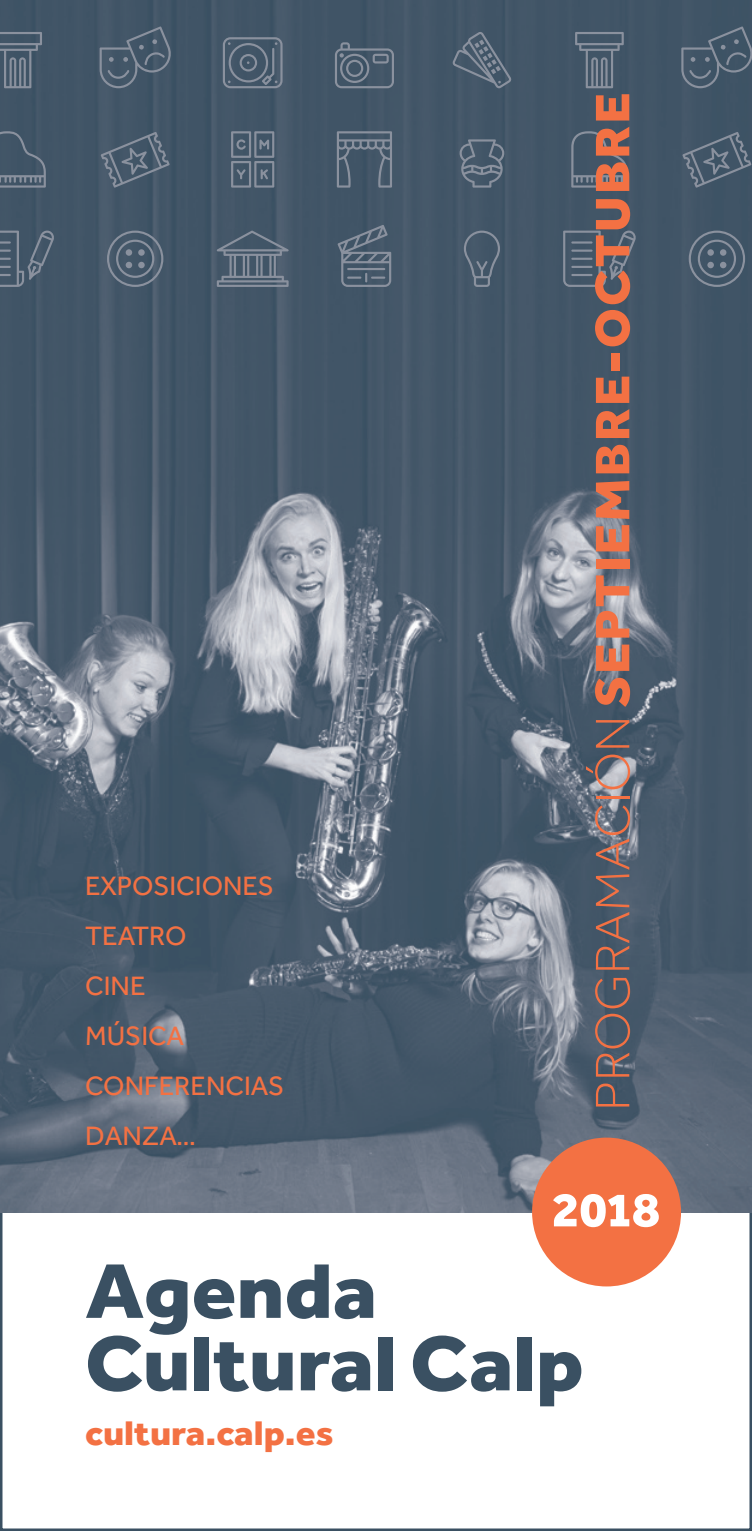
<style>
.page{position:relative;width:752px;height:1531px;background:#fff}
.page>*{position:absolute;margin:0;border:0;box-sizing:border-box;transform-origin:0 0}
.t1{font:800 80px/72.5px "Effra";color:#3a5062;scale:1.05 1}
.t2{font:800 50px "Effra";letter-spacing:.04em;color:#f37143;scale:1.05 1}
.t3{font:800 50px "Effra";color:#fff}
.t4{font:800 35.25px "Effra";color:#f37143;scale:1.05 1}
.t5{font:27.5px/50px "Effra";color:#f37143}
.s1{font-weight:300}
</style>
<div class="page">
<svg style="left:0;top:1212px;width:751px;height:319px"></svg>
<img style="left:0;top:0;width:751px;height:1212px">
<svg style="left:107px;top:231px;width:56px;height:56px;background:#546475"></svg>
<svg style="left:216px;top:231px;width:72px;height:56px;background:#596979"></svg>
<svg style="left:231px;top:131px;width:43px;height:57px;background:#5b6a7a"></svg>
<svg style="left:0;top:32px;width:42px;height:56px;background:#576777"></svg>
<svg style="left:101px;top:132px;width:69px;height:56px;background:#516272"></svg>
<svg style="left:0;top:231px;width:55px;height:56px;background:#506172"></svg>
<svg style="left:223px;top:37px;width:59px;height:51px;background:#576677"></svg>
<svg style="left:99px;top:26px;width:74px;height:62px;background:#4d5e6f"></svg>
<svg style="left:0;top:131px;width:46px;height:57px;background:#4d5f6f"></svg>
<svg style="left:688px;top:231px;width:56px;height:56px;background:#516273"></svg>
<svg style="left:463px;top:231px;width:36px;height:56px;background:#506172"></svg>
<svg style="left:336px;top:131px;width:56px;height:57px;background:#546575"></svg>
<svg style="left:574px;top:32px;width:49px;height:56px;background:#556576"></svg>
<svg style="left:337px;top:225px;width:54px;height:62px;background:#576677"></svg>
<svg style="left:459px;top:139px;width:45px;height:49px;background:#566677"></svg>
<svg style="left:682px;top:132px;width:69px;height:56px;background:#4e6071"></svg>
<svg style="left:335px;top:42px;width:59px;height:46px;background:#566676"></svg>
<svg style="left:563px;top:231px;width:73px;height:56px;background:#526373"></svg>
<svg style="left:452px;top:32px;width:59px;height:56px;background:#516273"></svg>
<svg style="left:681px;top:26px;width:70px;height:62px;background:#4b5d6e"></svg>
<svg style="left:571px;top:131px;width:56px;height:57px;background:#4f6071"></svg>
<div style="left:531px;top:1137px;width:149px;height:149px;background:#f37143;border-radius:50%"></div>
<p class="t5" style="left:85px;top:860px;width:200px">EXPOSICIONES<br>TEATRO<br>CINE<br>MÚSICA<br>CONFERENCIAS<br>DANZA…</p>
<h2 class="t2" style="left:581px;top:1111px;width:971px;rotate:-90deg"><span class="s1">PROGRAMACIÓN</span> SEPTIEMBRE-OCTUBRE</h2>
<h2 class="t3" style="left:552px;top:1178px;width:110px">2018</h2>
<h1 class="t1" style="left:85px;top:1252px;width:476px">Agenda<br>Cultural Calp</h1>
<p class="t4" style="left:85px;top:1411px;width:238px">cultura.calp.es</p>
</div>
